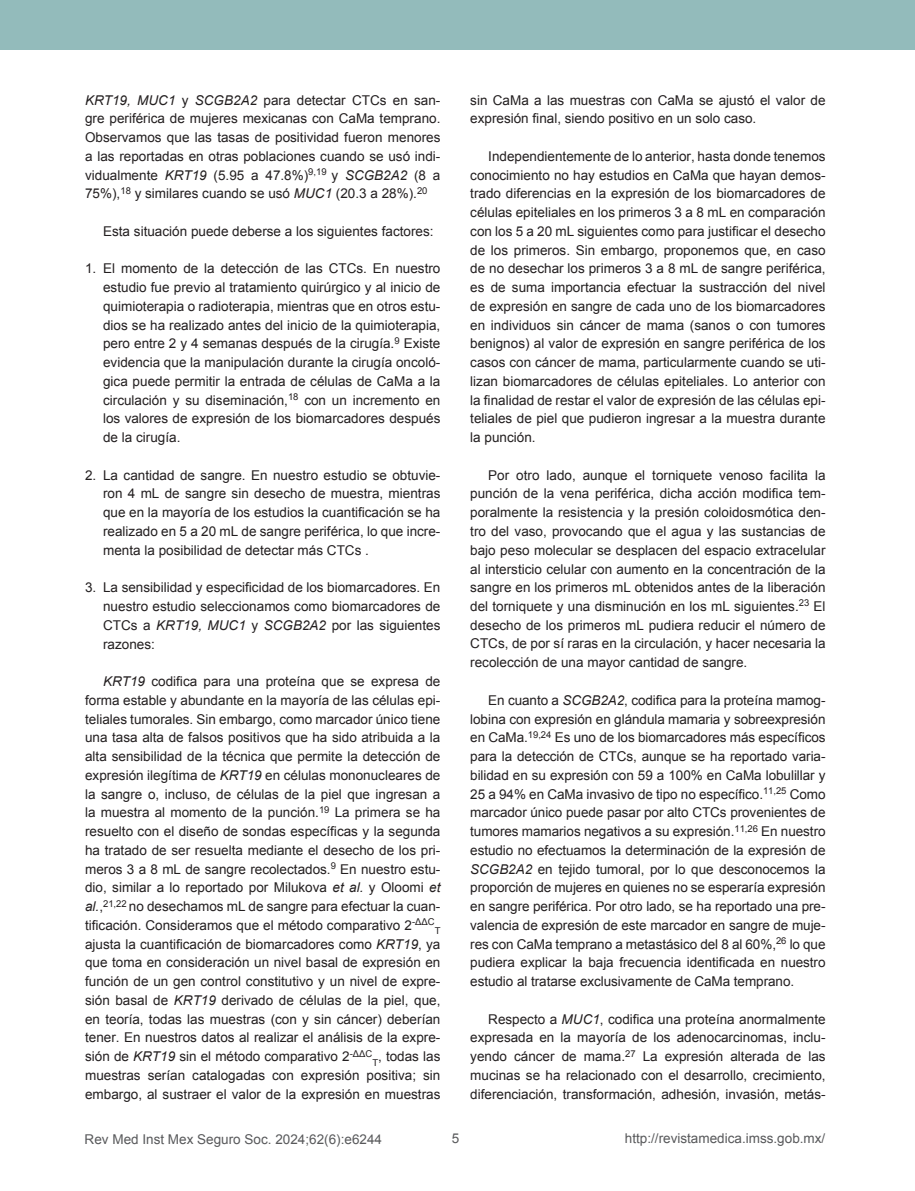
<style>
.page{position:relative;width:915px;height:1191px;background:#fff}
.page>*{position:absolute;margin:0;border:0;box-sizing:border-box;transform-origin:0 0}
.t1{font:13.5px/18.8px "Arial";color:#231f20;text-align:justify}
.t2{font:13.5px "Arial";color:#58595b}
.t3{font:9.45px "Arial";color:#231f20}
.s1{font-style:italic}
</style>
<div class="page">
<div style="left:0;top:0;width:914px;height:50px;background:#93bbbb"></div>
<p class="t1" style="left:85px;top:91px;width:357px"><span class="s1">KRT19, MUC1</span> y <span class="s1">SCGB2A2</span> para detectar CTCs en san&shy;gre periférica de mujeres mexicanas con CaMa temprano.<br>Observamos que las tasas de positividad fueron menores a las reportadas en otras poblaciones cuando se usó indi&shy;vidualmente <span class="s1">KRT19</span> (5.95 a 47.8%)<sup>9,19</sup> y <span class="s1">SCGB2A2</span> (8 a 75%),<sup>18</sup> y similares cuando se usó <span class="s1">MUC1</span> (20.3 a 28%).<sup>20</sup></p>
<p class="t1" style="left:103px;top:222px;width:332px">Esta situación puede deberse a los siguientes factores:</p>
<p class="t1" style="left:103px;top:259px;width:339px;text-indent:-18px">1. El momento de la detección de las CTCs. En nuestro estudio fue previo al tratamiento quirúrgico y al inicio de quimioterapia o radioterapia, mientras que en otros estu&shy;dios se ha realizado antes del inicio de la quimioterapia, pero entre 2 y 4 semanas después de la cirugía.<sup>9</sup> Existe evidencia que la manipulación durante la cirugía oncoló&shy;gica puede permitir la entrada de células de CaMa a la circulación y su diseminación,<sup>18</sup> con un incremento en los valores de expresión de los biomarcadores después de la cirugía.</p>
<p class="t1" style="left:103px;top:466px;width:339px;text-indent:-18px">2. La cantidad de sangre. En nuestro estudio se obtuvie&shy;ron 4 mL de sangre sin desecho de muestra, mientras que en la mayoría de los estudios la cuantificación se ha realizado en 5 a 20 mL de sangre periférica, lo que incre&shy;menta la posibilidad de detectar más CTCs .</p>
<p class="t1" style="left:103px;top:578px;width:339px;text-indent:-18px">3. La sensibilidad y especificidad de los biomarcadores. En nuestro estudio seleccionamos como biomarcadores de CTCs a <span class="s1">KRT19, MUC1</span> y <span class="s1">SCGB2A2</span> por las siguientes razones:</p>
<p class="t1" style="left:85px;top:672px;width:357px;text-indent:18px"><span class="s1">KRT19</span> codifica para una proteína que se expresa de forma estable y abundante en la mayoría de las células epi&shy;teliales tumorales. Sin embargo, como marcador único tiene una tasa alta de falsos positivos que ha sido atribuida a la alta sensibilidad de la técnica que permite la detección de expresión ilegítima de <span class="s1">KRT19</span> en células mononucleares de la sangre o, incluso, de células de la piel que ingresan a la muestra al momento de la punción.<sup>19</sup> La primera se ha resuelto con el diseño de sondas específicas y la segunda ha tratado de ser resuelta mediante el desecho de los pri&shy;meros 3 a 8 mL de sangre recolectados.<sup>9</sup> En nuestro estu&shy;dio, similar a lo reportado por Milukova <span class="s1">et al.</span> y Oloomi <span class="s1">et al.</span>,<sup>21,22</sup> no desechamos mL de sangre para efectuar la cuan&shy;tificación. Consideramos que el método comparativo 2<sup>-ΔΔC</sup></p>
<p class="t3" style="left:434px;top:924px;width:7px">T</p>
<p class="t1" style="left:85px;top:934px;width:357px">ajusta la cuantificación de biomarcadores como <span class="s1">KRT19</span>, ya que toma en consideración un nivel basal de expresión en función de un gen control constitutivo y un nivel de expre&shy;sión basal de <span class="s1">KRT19</span> derivado de células de la piel, que, en teoría, todas las muestras (con y sin cáncer) deberían tener. En nuestros datos al realizar el análisis de la expre&shy;sión de <span class="s1">KRT19</span> sin el método comparativo 2<sup>-ΔΔC</sup><sub>T</sub>, todas las muestras serían catalogadas con expresión positiva; sin embargo, al sustraer el valor de la expresión en muestras</p>
<p class="t1" style="left:470px;top:91px;width:357px">sin CaMa a las muestras con CaMa se ajustó el valor de expresión final, siendo positivo en un solo caso.</p>
<p class="t1" style="left:470px;top:147px;width:357px;text-indent:18px">Independientemente de lo anterior, hasta donde tenemos conocimiento no hay estudios en CaMa que hayan demos&shy;trado diferencias en la expresión de los biomarcadores de células epiteliales en los primeros 3 a 8 mL en comparación con los 5 a 20 mL siguientes como para justificar el desecho de los primeros. Sin embargo, proponemos que, en caso de no desechar los primeros 3 a 8 mL de sangre periférica, es de suma importancia efectuar la sustracción del nivel de expresión en sangre de cada uno de los biomarcadores en individuos sin cáncer de mama (sanos o con tumores benignos) al valor de expresión en sangre periférica de los casos con cáncer de mama, particularmente cuando se uti&shy;lizan biomarcadores de células epiteliales. Lo anterior con la finalidad de restar el valor de expresión de las células epi&shy;teliales de piel que pudieron ingresar a la muestra durante la punción.</p>
<p class="t1" style="left:470px;top:466px;width:357px;text-indent:18px">Por otro lado, aunque el torniquete venoso facilita la punción de la vena periférica, dicha acción modifica tem&shy;poralmente la resistencia y la presión coloidosmótica den&shy;tro del vaso, provocando que el agua y las sustancias de bajo peso molecular se desplacen del espacio extracelular al intersticio celular con aumento en la concentración de la sangre en los primeros mL obtenidos antes de la liberación del torniquete y una disminución en los mL siguientes.<sup>23</sup> El desecho de los primeros mL pudiera reducir el número de CTCs, de por sí raras en la circulación, y hacer necesaria la recolección de una mayor cantidad de sangre.</p>
<p class="t1" style="left:470px;top:691px;width:357px;text-indent:18px">En cuanto a <span class="s1">SCGB2A2</span>, codifica para la proteína mamog&shy;lobina con expresión en glándula mamaria y sobreexpresión en CaMa.<sup>19,24</sup> Es uno de los biomarcadores más específicos para la detección de CTCs, aunque se ha reportado varia&shy;bilidad en su expresión con 59 a 100% en CaMa lobulillar y 25 a 94% en CaMa invasivo de tipo no específico.<sup>11,25</sup> Como marcador único puede pasar por alto CTCs provenientes de tumores mamarios negativos a su expresión.<sup>11,26</sup> En nuestro estudio no efectuamos la determinación de la expresión de <span class="s1">SCGB2A2</span> en tejido tumoral, por lo que desconocemos la proporción de mujeres en quienes no se esperaría expresión en sangre periférica. Por otro lado, se ha reportado una pre&shy;valencia de expresión de este marcador en sangre de muje&shy;res con CaMa temprano a metastásico del 8 al 60%,<sup>26</sup> lo que pudiera explicar la baja frecuencia identificada en nuestro estudio al tratarse exclusivamente de CaMa temprano.</p>
<p class="t1" style="left:470px;top:1009px;width:357px;text-indent:18px">Respecto a <span class="s1">MUC1</span>, codifica una proteína anormalmente expresada en la mayoría de los adenocarcinomas, inclu&shy;yendo cáncer de mama.<sup>27</sup> La expresión alterada de las mucinas se ha relacionado con el desarrollo, crecimiento, diferenciación, transformación, adhesión, invasión, metás-</p>
<p class="t2" style="left:85px;top:1130px;width:299px">Rev Med Inst Mex Seguro Soc. 2024;62(6):e6244</p>
<p class="t2" style="left:451px;top:1129px;width:9px">5</p>
<p class="t2" style="left:624px;top:1129px;width:202px">http://revistamedica.imss.gob.mx/</p>
</div>
